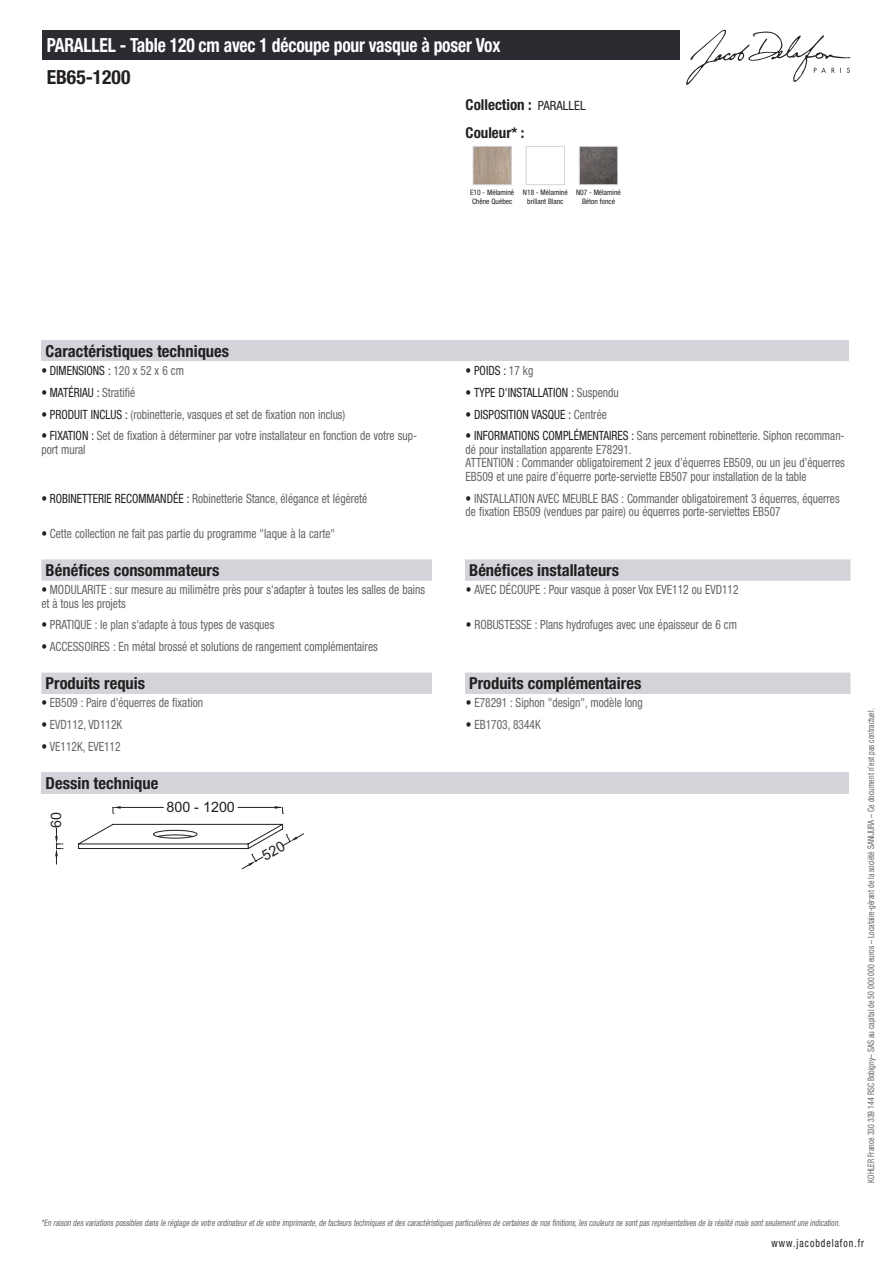
<style>
.page{position:relative;width:893px;height:1263px;background:#fff}
.page>*{position:absolute;margin:0;border:0;box-sizing:border-box;transform-origin:0 0}
.t1{font:700 condensed 19.5px "Helvetica Neue LT Std";letter-spacing:-.01em;color:#fff;scale:.9 1}
.t2{font:700 condensed 19.5px "Helvetica Neue LT Std";color:#231f20}
.t3{font:700 condensed 16.5px "Helvetica Neue LT Std";color:#231f20}
.t4{font:700 condensed 15px/27.8px "Helvetica Neue LT Std";color:#231f20}
.t5{font:14.4px "Arial";color:#231f20}
.t6{font:condensed 12.75px/13.5px "Helvetica Neue LT Std";color:#626568;scale:.9 1}
.t7{font:condensed 12.75px "Helvetica Neue LT Std";color:#231f20;scale:.9 1}
.t8{font:condensed 11.25px "Helvetica Neue LT Std";letter-spacing:.1em;color:#231f20;scale:.87 1}
.t9{font:italic condensed 9px "Helvetica Neue LT Std";color:#626568;scale:.87 1}
.t10{font:condensed 9px "Helvetica Neue LT Std";color:#626568;scale:.87 1}
.t11{font:condensed 7.5px/9px "Helvetica Neue LT Std";color:#231f20;text-align:center}
.s1{font-weight:400;font-size:12.75px}
.s2{color:#626568}
.s3{color:#231f20}
</style>
<div class="page">
<svg style="left:686px;top:30px;width:164px;height:55px"></svg>
<img style="left:475px;top:148px;width:35px;height:35px">
<div style="left:473px;top:146px;width:39px;height:39px;border:1px solid #d3d4da"></div>
<div style="left:526px;top:146px;width:39px;height:39px;border:1px solid #d3d4da"></div>
<img style="left:581px;top:148px;width:35px;height:35px">
<div style="left:579px;top:146px;width:39px;height:39px;border:1px solid #d3d4da"></div>
<div style="left:41px;top:340px;width:808px;height:21px;background:#d3d4da"></div>
<svg style="left:41px;top:559px;width:809px;height:22px;background:#d4d5db"></svg>
<div style="left:432px;top:559px;width:33px;height:22px;background:#fff"></div>
<div style="left:41px;top:673px;width:809px;height:21px;background:#d3d4da"></div>
<div style="left:432px;top:673px;width:33px;height:21px;background:#fff"></div>
<div style="left:41px;top:772px;width:808px;height:21px;background:#d3d4da"></div>
<hr style="left:238px;top:807px;width:43px;height:1px;background:#231f20">
<hr style="left:121px;top:807px;width:42px;height:1px;background:#231f20">
<svg style="left:275px;top:806px;width:9px;height:8px"></svg>
<svg style="left:112px;top:806px;width:9px;height:8px"></svg>
<svg style="left:55px;top:828px;width:8px;height:36px"></svg>
<div style="left:43px;top:30px;width:637px;height:30px;background:#2a2c32"></div>
<svg style="left:78px;top:823px;width:226px;height:46px"></svg>
<h1 class="t1" style="left:47px;top:33px;width:506px">PARALLEL - Table 120 cm avec 1 découpe pour vasque à poser Vox</h1>
<h1 class="t2" style="left:47px;top:65px;width:85px">EB65-1200</h1>
<p class="t4" style="left:466px;top:90px;width:122px">Collection : <span class="s1">PARALLEL<br></span>Couleur* :</p>
<p class="t11" style="left:470px;top:187px;width:46px;text-align:left">E10 - Mélaminé<br>Chêne Québec</p>
<p class="t11" style="left:523px;top:187px;width:46px">N18 - Mélaminé brillant Blanc</p>
<p class="t11" style="left:576px;top:187px;width:46px">N07 - Mélaminé<br>Béton foncé</p>
<p class="t3" style="left:46px;top:341px;width:185px">Caractéristiques techniques</p>
<p class="t7" style="left:41px;top:363px;width:160px">• DIMENSIONS : <span class="s2">120 x 52 x 6 cm</span></p>
<p class="t7" style="left:466px;top:363px;width:77px">• POIDS : <span class="s2">17 kg</span></p>
<p class="t7" style="left:41px;top:385px;width:106px">• MATÉRIAU : <span class="s2">Stratifié</span></p>
<p class="t7" style="left:466px;top:385px;width:172px">• TYPE D'INSTALLATION : <span class="s2">Suspendu</span></p>
<p class="t6" style="left:41px;top:407px;width:339px"><span class="s3">• PRODUIT INCLUS :</span> (robinetterie, vasques et set de fixation non inclus)</p>
<p class="t7" style="left:466px;top:407px;width:158px">• DISPOSITION VASQUE : <span class="s2">Centrée</span></p>
<p class="t6" style="left:41px;top:429px;width:419px"><span class="s3">• FIXATION :</span> Set de fixation à déterminer par votre installateur en fonction de votre sup&shy;port mural</p>
<p class="t6" style="left:466px;top:429px;width:423px"><span class="s3">• INFORMATIONS COMPLÉMENTAIRES :</span> Sans percement robinetterie. Siphon recomman&shy;dé pour installation apparente E78291.<br>ATTENTION : Commander obligatoirement 2 jeux d’équerres EB509, ou un jeu d’équerres EB509 et une paire d’équerre porte-serviette EB507 pour installation de la table</p>
<p class="t6" style="left:41px;top:491px;width:364px"><span class="s3">• ROBINETTERIE RECOMMANDÉE :</span> Robinetterie Stance, élégance et légèreté</p>
<p class="t6" style="left:466px;top:491px;width:417px"><span class="s3">•</span> INSTALLATION AVEC MEUBLE BAS : Commander obligatoirement 3 équerres, équerres de fixation EB509 (vendues par paire) ou équerres porte-serviettes EB507</p>
<p class="t6" style="left:41px;top:527px;width:328px"><span class="s3">•</span> Cette collection ne fait pas partie du programme "laque à la carte"</p>
<p class="t3" style="left:46px;top:560px;width:175px">Bénéfices consommateurs</p>
<p class="t3" style="left:469px;top:560px;width:151px">Bénéfices installateurs</p>
<p class="t6" style="left:41px;top:583px;width:428px"><span class="s3">•</span> MODULARITE : sur mesure au milimètre près pour s'adapter à toutes les salles de bains et à tous les projets</p>
<p class="t6" style="left:466px;top:583px;width:305px"><span class="s3">•</span> AVEC DÉCOUPE : Pour vasque à poser Vox EVE112 ou EVD112</p>
<p class="t6" style="left:41px;top:618px;width:260px"><span class="s3">•</span> PRATIQUE : le plan s'adapte à tous types de vasques</p>
<p class="t6" style="left:466px;top:618px;width:303px"><span class="s3">•</span> ROBUSTESSE : Plans hydrofuges avec une épaisseur de 6 cm</p>
<p class="t6" style="left:41px;top:640px;width:375px"><span class="s3">•</span> ACCESSOIRES : En métal brossé et solutions de rangement complémentaires</p>
<p class="t3" style="left:46px;top:673px;width:101px">Produits requis</p>
<p class="t3" style="left:469px;top:673px;width:174px">Produits complémentaires</p>
<p class="t6" style="left:41px;top:696px;width:181px"><span class="s3">•</span> EB509 : Paire d’équerres de fixation</p>
<p class="t6" style="left:466px;top:696px;width:198px"><span class="s3">•</span> E78291 : Siphon "design", modèle long</p>
<p class="t6" style="left:41px;top:718px;width:91px"><span class="s3">•</span> EVD112, VD112K</p>
<p class="t6" style="left:466px;top:718px;width:85px"><span class="s3">•</span> EB1703, 8344K</p>
<p class="t6" style="left:41px;top:740px;width:89px"><span class="s3">•</span> VE112K, EVE112</p>
<p class="t3" style="left:46px;top:773px;width:114px">Dessin technique</p>
<p class="t5" style="left:166px;top:798px;width:70px">800 - 1200</p>
<p class="t5" style="left:47px;top:828px;width:17px;rotate:-90deg">60</p>
<p class="t10" style="left:866px;top:1183px;width:547px;rotate:-90deg">KOHLER France 330 339 144 RSC Bobigny– SAS au capital de 50 000 000 euros – Locataire-gérant de la société SANIJURA – Ce document n’est pas contractuel.</p>
<p class="t9" style="left:41px;top:1217px;width:922px">*En raison desvariationspossiblesdansle réglage de votre ordinateuretde votre imprimante,de facteurstechniquesetdescaractéristiquesparticulièresde certainesde nosfinitions,lescouleursne sontpasreprésentativesde la réalité maissontseulementune indication.</p>
<p class="t8" style="left:772px;top:1237px;width:108px">www.jacobdelafon.fr</p>
</div>
